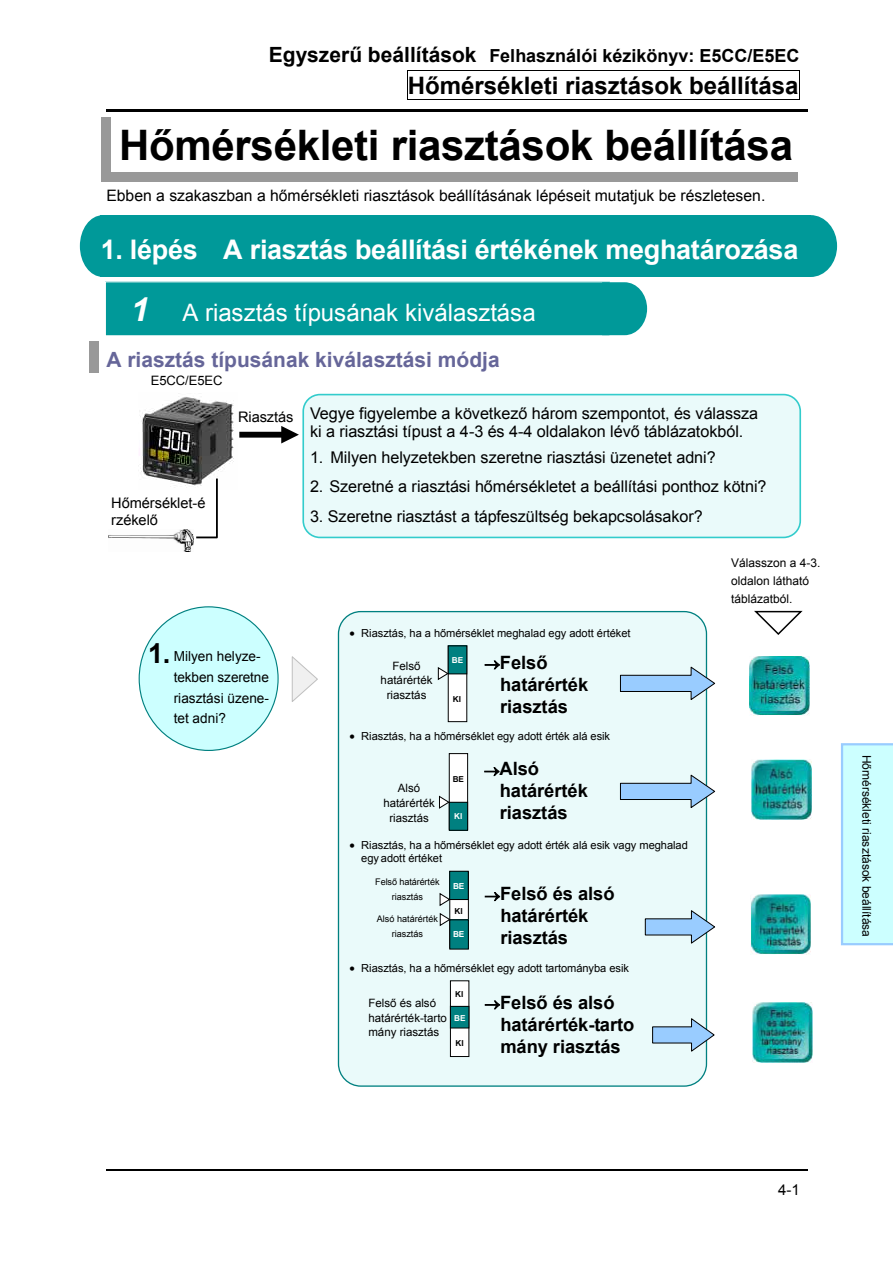
<style>
.page{position:relative;width:893px;height:1263px;background:#fff}
.page>*{position:absolute;margin:0;border:0;box-sizing:border-box;transform-origin:0 0}
.t1{font:700 42px "Arial";letter-spacing:-.01em;color:#000}
.t2{font:700 27.6px "Arial";color:#000}
.t3{font:700 27px "Arial";letter-spacing:-.01em;color:#fff}
.t4{font:700 24px "Arial";color:#000}
.t5{font:24px "Arial";color:#fff}
.t6{font:700 21px "Arial";color:#669}
.t7{font:700 18.3px/22px "Arial";letter-spacing:-.005em;color:#000}
.t8{font:700 18px "Arial";color:#000}
.t9{font:16.2px/18.6px "Arial";letter-spacing:-.005em;color:#000}
.t10{font:15.75px "Arial";color:#000}
.t11{font:15px "Arial";color:#000}
.t12{font:14.55px/16.2px "Arial";letter-spacing:-.005em;color:#000}
.t13{font:13.8px/20.7px "Arial";color:#000}
.t14{font:12.9px "Arial";letter-spacing:-.005em;color:#000}
.t15{font:12px/18px "Arial";color:#000}
.t16{font:11.55px/14.7px "Arial";color:#000;text-align:center}
.t17{font:11.1px/13px "Arial";letter-spacing:-.005em;color:#000}
.t18{font:9.15px/14.9px "Arial";color:#000;text-align:center}
.t19{font:700 8.25px "Arial";color:#fff}
.t20{font:700 8.25px "Arial";color:#000}
.s1{font-size:21px}
.s2{font-weight:700;font-style:italic;font-size:33px}
</style>
<div class="page">
<hr style="left:408px;top:70px;width:391px;height:1px;background:#000">
<svg style="left:407px;top:70px;width:1px;height:30px"></svg>
<hr style="left:408px;top:99px;width:391px;height:1px;background:#000">
<svg style="left:799px;top:70px;width:1px;height:30px"></svg>
<hr style="left:106px;top:109px;width:702px;height:2px;background:#000">
<hr style="left:106px;top:1170px;width:603px;height:1px;background:#000">
<hr style="left:710px;top:1170px;width:98px;height:1px;background:#000">
<svg style="left:841px;top:743px;width:52px;height:202px;background:#c8fbff"></svg>
<div style="left:102px;top:173px;width:9px;height:9px;background:#999"></div>
<div style="left:111px;top:173px;width:686px;height:9px;background:#999"></div>
<div style="left:102px;top:117px;width:9px;height:56px;background:#999"></div>
<div style="left:89px;top:341px;width:9px;height:31px;background:#999"></div>
<img style="left:139px;top:393px;width:95px;height:94px">
<div style="left:302px;top:394px;width:499px;height:144px;background:#eafafa;border:2px solid #3cc;border-radius:17px"></div>
<svg style="left:194px;top:477px;width:25px;height:62px"></svg>
<div style="left:239px;top:432px;width:45px;height:6px;background:#000"></div>
<svg style="left:281px;top:426px;width:18px;height:17px"></svg>
<img style="left:109px;top:529px;width:84px;height:23px">
<div style="left:139px;top:607px;width:139px;height:143px;background:#cff;border-radius:50%"></div>
<svg style="left:292px;top:656px;width:26px;height:46px"></svg>
<div style="left:338px;top:612px;width:368px;height:474px;background:#eafafa;border-radius:22px"></div>
<div style="left:448px;top:646px;width:19px;height:76px;background:#fff"></div>
<div style="left:448px;top:646px;width:19px;height:28px;background:#008080"></div>
<div style="left:448px;top:646px;width:19px;height:28px;border:1px solid #000"></div>
<svg style="left:438px;top:667px;width:10px;height:13px"></svg>
<div style="left:449px;top:754px;width:19px;height:75px;background:#fff"></div>
<div style="left:449px;top:753px;width:19px;height:76px;border:1px solid #000"></div>
<div style="left:449px;top:802px;width:19px;height:28px;background:#008080"></div>
<div style="left:449px;top:802px;width:19px;height:28px;border:1px solid #000"></div>
<svg style="left:439px;top:796px;width:10px;height:13px"></svg>
<div style="left:450px;top:872px;width:18px;height:76px;background:#fff"></div>
<div style="left:450px;top:871px;width:19px;height:77px;border:1px solid #000"></div>
<div style="left:450px;top:920px;width:18px;height:29px;background:#008080"></div>
<div style="left:450px;top:920px;width:19px;height:29px;border:1px solid #000"></div>
<svg style="left:440px;top:913px;width:10px;height:13px"></svg>
<div style="left:450px;top:871px;width:18px;height:28px;background:#008080"></div>
<div style="left:449px;top:871px;width:19px;height:29px;border:1px solid #000"></div>
<svg style="left:440px;top:893px;width:10px;height:13px"></svg>
<div style="left:450px;top:981px;width:19px;height:75px;background:#fff"></div>
<div style="left:450px;top:981px;width:19px;height:76px;border:1px solid #000"></div>
<div style="left:450px;top:1006px;width:19px;height:22px;background:#008080"></div>
<div style="left:450px;top:1006px;width:19px;height:22px;border:1px solid #000"></div>
<svg style="left:620px;top:666px;width:95px;height:34px"></svg>
<svg style="left:620px;top:774px;width:95px;height:34px"></svg>
<svg style="left:645px;top:910px;width:70px;height:34px"></svg>
<svg style="left:652px;top:1018px;width:63px;height:34px"></svg>
<svg style="left:80px;top:215px;width:21px;height:62px"></svg>
<svg style="left:811px;top:215px;width:26px;height:62px"></svg>
<img style="left:749px;top:656px;width:60px;height:60px">
<img style="left:751px;top:760px;width:60px;height:59px">
<img style="left:751px;top:895px;width:60px;height:59px">
<img style="left:752px;top:1003px;width:60px;height:60px">
<svg style="left:754px;top:611px;width:49px;height:24px"></svg>
<div style="left:101px;top:215px;width:710px;height:62px;background:#099"></div>
<div style="left:105px;top:282px;width:505px;height:54px;background:#099"></div>
<svg style="left:602px;top:282px;width:45px;height:53px"></svg>
<p class="t8" style="left:269px;top:44px;width:532px"><span class="s1">Egyszerű beállítások</span> Felhasználói kézikönyv: E5CC/E5EC</p>
<h3 class="t4" style="left:408px;top:69px;width:392px">Hőmérsékleti riasztások beállítása</h3>
<h1 class="t1" style="left:119px;top:117px;width:675px">Hőmérsékleti riasztások beállítása</h1>
<p class="t10" style="left:106px;top:185px;width:661px">Ebben a szakaszban a hőmérsékleti riasztások beállításának lépéseit mutatjuk be részletesen.</p>
<h3 class="t3" style="left:101px;top:232px;width:699px">1. lépés A riasztás beállítási értékének meghatározása</h3>
<h3 class="t5" style="left:131px;top:296px;width:406px"><span class="s2">1</span> A riasztás típusának kiválasztása</h3>
<p class="t6" style="left:106px;top:346px;width:395px">A riasztás típusának kiválasztási módja</p>
<p class="t9" style="left:310px;top:404px;width:450px">Vegye figyelembe a következő három szempontot, és válassza ki a riasztási típust a 4-3 és 4-4 oldalakon lévő táblázatokból.</p>
<p class="t9" style="left:310px;top:448px;width:407px">1. Milyen helyzetekben szeretne riasztási üzenetet adni?</p>
<p class="t9" style="left:310px;top:477px;width:458px">2. Szeretné a riasztási hőmérsékletet a beállítási ponthoz kötni?</p>
<p class="t9" style="left:310px;top:507px;width:394px">3. Szeretne riasztást a tápfeszültség bekapcsolásakor?</p>
<p class="t14" style="left:151px;top:372px;width:73px">E5CC/E5EC</p>
<p class="t12" style="left:238px;top:409px;width:57px">Riasztás</p>
<p class="t12" style="left:111px;top:495px;width:96px">Hőmérséklet-é rzékelő</p>
<h2 class="t2" style="left:148px;top:635px;width:24px">1.</h2>
<p class="t13" style="left:174px;top:646px;width:97px">Milyen helyze&shy;tekben szeretne riasztási üzene&shy;tet adni?</p>
<p class="t17" style="left:350px;top:627px;width:282px">• Riasztás, ha a hőmérséklet meghalad egy adott értéket</p>
<p class="t16" style="left:381px;top:658px;width:54px">Felső határérték riasztás</p>
<p class="t7" style="left:500px;top:652px;width:90px;text-indent:-16px">→Felső határérték riasztás</p>
<p class="t19" style="left:452px;top:655px;width:13px">BE</p>
<p class="t20" style="left:453px;top:693px;width:10px">KI</p>
<p class="t17" style="left:350px;top:730px;width:262px">• Riasztás, ha a hőmérséklet egy adott érték alá esik</p>
<p class="t7" style="left:500px;top:759px;width:90px;text-indent:-16px">→Alsó határérték riasztás</p>
<p class="t20" style="left:453px;top:773px;width:13px">BE</p>
<p class="t19" style="left:454px;top:810px;width:10px">KI</p>
<p class="t17" style="left:361px;top:838px;width:328px;text-indent:-12px">• Riasztás, ha a hőmérséklet egy adott érték alá esik vagy meghalad egy adott értéket</p>
<p class="t16" style="left:383px;top:781px;width:53px">Alsó határérték riasztás</p>
<p class="t18" style="left:375px;top:874px;width:66px">Felső határérték riasztás</p>
<p class="t19" style="left:453px;top:881px;width:13px">BE</p>
<p class="t18" style="left:377px;top:912px;width:63px">Alsó határérték riasztás</p>
<p class="t20" style="left:454px;top:905px;width:10px">KI</p>
<p class="t19" style="left:453px;top:929px;width:13px">BE</p>
<p class="t7" style="left:500px;top:884px;width:116px;text-indent:-16px">→Felső és alsó határérték riasztás</p>
<p class="t17" style="left:350px;top:962px;width:281px">• Riasztás, ha a hőmérséklet egy adott tartományba esik</p>
<p class="t16" style="left:368px;top:996px;width:80px;text-align:left">Felső és alsó határérték-tarto mány riasztás</p>
<p class="t20" style="left:455px;top:989px;width:10px">KI</p>
<p class="t7" style="left:500px;top:992px;width:136px;text-indent:-16px">→Felső és alsó határérték-tarto mány riasztás</p>
<p class="t19" style="left:454px;top:1012px;width:13px">BE</p>
<p class="t20" style="left:455px;top:1038px;width:10px">KI</p>
<p class="t15" style="left:731px;top:554px;width:91px">Válasszon a 4-3. oldalon látható táblázatból.</p>
<p class="t15" style="left:876px;top:755px;width:184px;rotate:90deg">Hőmérsékleti riasztások beállítása</p>
<p class="t11" style="left:778px;top:1179px;width:23px">4-1</p>
</div>
